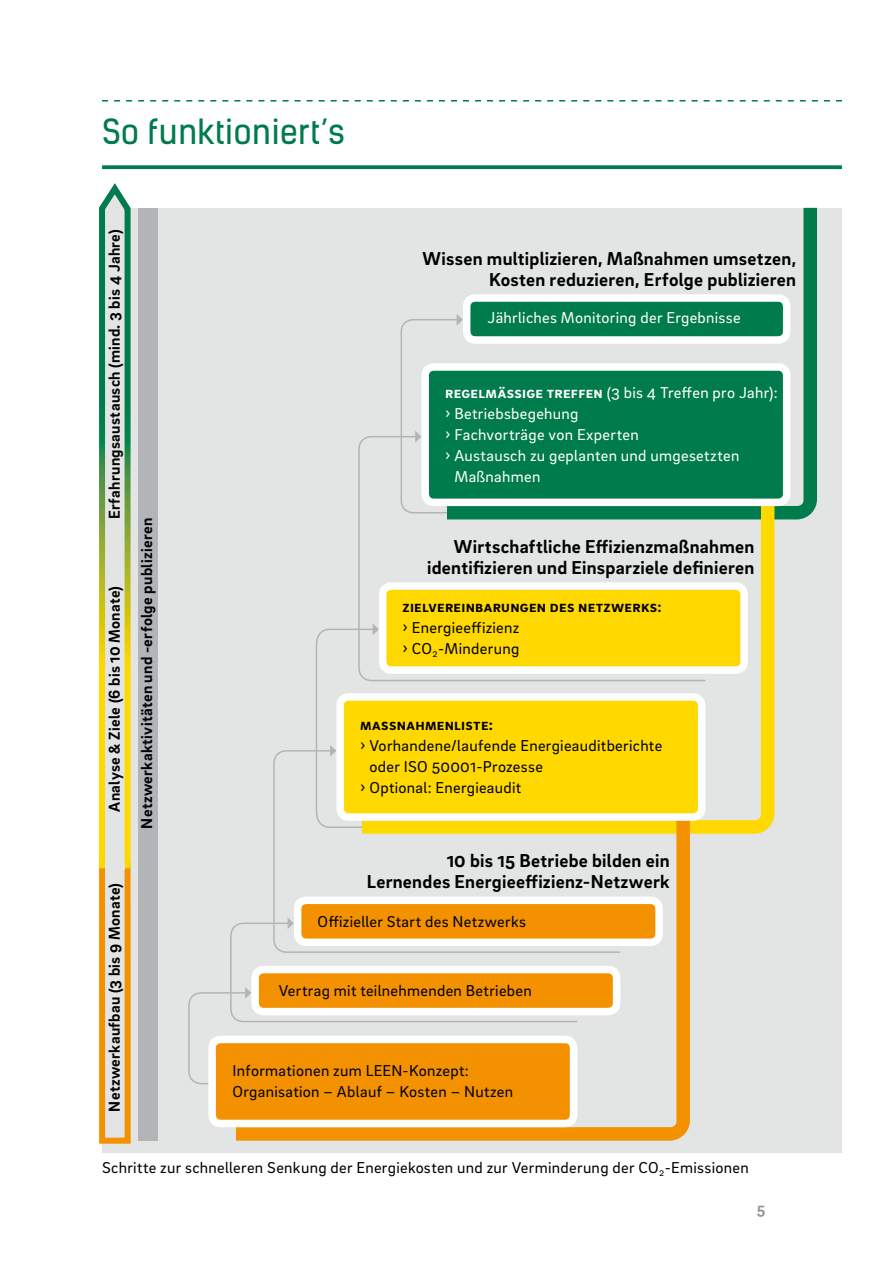
<style>
.page{position:relative;width:893px;height:1263px;background:#fff}
.page>*{position:absolute;margin:0;border:0;box-sizing:border-box;transform-origin:0 0}
.t1{font:33px "Kelson Sans";letter-spacing:.015em;color:#007b4c}
.t2{font:700 19.2px/21px "Brix Sans";letter-spacing:.015em;color:#000;text-align:right}
.t3{font:16.2px/21px "Brix Sans";letter-spacing:.02em;color:#000}
.t4{font:700 16.2px "Brix Sans";letter-spacing:.02em;color:#000}
.t5{font:16.2px "Brix Sans";letter-spacing:.02em;color:#fff}
.t6{font:700 16.2px "Brix Sans";color:#93959a}
.s1{font-weight:700}
</style>
<div class="page">
<div style="left:102px;top:208px;width:740px;height:944px;background:#e2e5e4"></div>
<svg style="left:400px;top:319px;width:47px;height:116px"></svg>
<svg style="left:315px;top:628px;width:42px;height:121px"></svg>
<svg style="left:447px;top:208px;width:370px;height:311px"></svg>
<svg style="left:690px;top:506px;width:84px;height:328px"></svg>
<svg style="left:236px;top:821px;width:454px;height:320px"></svg>
<div style="left:212px;top:1039px;width:362px;height:84px;background:#f39100;border-radius:9px"></div>
<div style="left:208px;top:1036px;width:369px;height:91px;border:8px solid #fff;border-radius:9px"></div>
<div style="left:383px;top:586px;width:361px;height:84px;background:#ffd800;border-radius:9px"></div>
<div style="left:379px;top:582px;width:369px;height:92px;border:8px solid #fff;border-radius:9px"></div>
<div style="left:467px;top:298px;width:320px;height:42px;background:#007b4c;border-radius:9px"></div>
<div style="left:463px;top:294px;width:327px;height:50px;border:8px solid #fff;border-radius:9px"></div>
<div style="left:340px;top:697px;width:362px;height:120px;background:#ffd800;border-radius:9px"></div>
<div style="left:336px;top:693px;width:369px;height:128px;border:8px solid #fff;border-radius:9px"></div>
<div style="left:425px;top:367px;width:362px;height:135px;background:#007b4c;border-radius:9px"></div>
<div style="left:421px;top:363px;width:369px;height:143px;border:8px solid #fff;border-radius:9px"></div>
<div style="left:255px;top:969px;width:362px;height:42px;background:#f39100;border-radius:9px"></div>
<div style="left:251px;top:966px;width:369px;height:49px;border:8px solid #fff;border-radius:9px"></div>
<div style="left:298px;top:900px;width:361px;height:42px;background:#f39100;border-radius:9px"></div>
<div style="left:294px;top:896px;width:369px;height:50px;border:8px solid #fff;border-radius:9px"></div>
<div style="left:99px;top:862px;width:32px;height:282px;border:6px solid #f39100"></div>
<svg style="left:99px;top:183px;width:32px;height:688px"></svg>
<div style="left:139px;top:208px;width:19px;height:933px;background:#b2b4b7"></div>
<svg style="left:357px;top:435px;width:350px;height:247px"></svg>
<svg style="left:415px;top:431px;width:6px;height:11px"></svg>
<svg style="left:272px;top:749px;width:350px;height:205px"></svg>
<svg style="left:330px;top:745px;width:6px;height:12px"></svg>
<svg style="left:188px;top:917px;width:391px;height:168px"></svg>
<div style="left:105px;top:862px;width:20px;height:8px;background:#e2e5e4"></div>
<svg style="left:102px;top:100px;width:740px;height:2px"></svg>
<svg style="left:102px;top:165px;width:740px;height:4px;background:#14855a"></svg>
<h1 class="t1" style="left:102px;top:111px;width:244px">So funktioniert’s</h1>
<p class="t4" style="left:104px;top:519px;width:291px;rotate:-90deg">Erfahrungsaustausch (mind. 3 bis 4 Jahre)</p>
<p class="t4" style="left:104px;top:812px;width:227px;rotate:-90deg">Analyse &amp; Ziele (6 bis 10 Monate)</p>
<p class="t4" style="left:136px;top:829px;width:312px;rotate:-90deg">Netzwerkaktivitäten und -erfolge publizieren</p>
<p class="t2" style="left:423px;top:247px;width:375px">Wissen multiplizieren, Maßnahmen umsetzen,<br>Kosten reduzieren, Erfolge publizieren</p>
<p class="t5" style="left:488px;top:308px;width:255px">Jährliches Monitoring der Ergebnisse</p>
<p class="t5" style="left:445px;top:382px;width:334px"><span class="s1">Regelmässige Treffen</span> (3 bis 4 Treffen pro Jahr):</p>
<p class="t5" style="left:445px;top:403px;width:135px">› Betriebsbegehung</p>
<p class="t5" style="left:445px;top:424px;width:195px">› Fachvorträge von Experten</p>
<p class="t5" style="left:445px;top:445px;width:296px">› Austausch zu geplanten und umgesetzten</p>
<p class="t5" style="left:454px;top:466px;width:88px">Maßnahmen</p>
<p class="t2" style="left:427px;top:535px;width:329px">Wirtschaftliche Effizienzmaßnahmen identifizieren und Einsparziele definieren</p>
<p class="t4" style="left:403px;top:596px;width:261px">Zielvereinbarungen des Netzwerks:</p>
<p class="t3" style="left:403px;top:616px;width:118px">› Energieeffizienz › CO<sub>2</sub>-Minderung</p>
<p class="t4" style="left:360px;top:714px;width:134px">Massnahmenliste:</p>
<p class="t3" style="left:360px;top:734px;width:304px">› Vorhandene/laufende Energieauditberichte</p>
<p class="t3" style="left:369px;top:755px;width:175px">oder ISO 50001-Prozesse</p>
<p class="t3" style="left:360px;top:776px;width:163px">› Optional: Energieaudit</p>
<p class="t4" style="left:104px;top:1112px;width:230px;rotate:-90deg">Netzwerkaufbau (3 bis 9 Monate)</p>
<p class="t2" style="left:367px;top:849px;width:304px">10 bis 15 Betriebe bilden ein<br>Lernendes Energieeffizienz-Netzwerk</p>
<p class="t3" style="left:318px;top:910px;width:210px">Offizieller Start des Netzwerks</p>
<p class="t3" style="left:279px;top:979px;width:255px">Vertrag mit teilnehmenden Betrieben</p>
<p class="t3" style="left:232px;top:1060px;width:282px">Informationen zum LEEN-Konzept:<br>Organisation – Ablauf – Kosten – Nutzen</p>
<p class="t3" style="left:102px;top:1156px;width:648px">Schritte zur schnelleren Senkung der Energiekosten und zur Verminderung der CO<sub>2</sub>-Emissionen</p>
<p class="t6" style="left:757px;top:1199px;width:10px">5</p>
</div>
